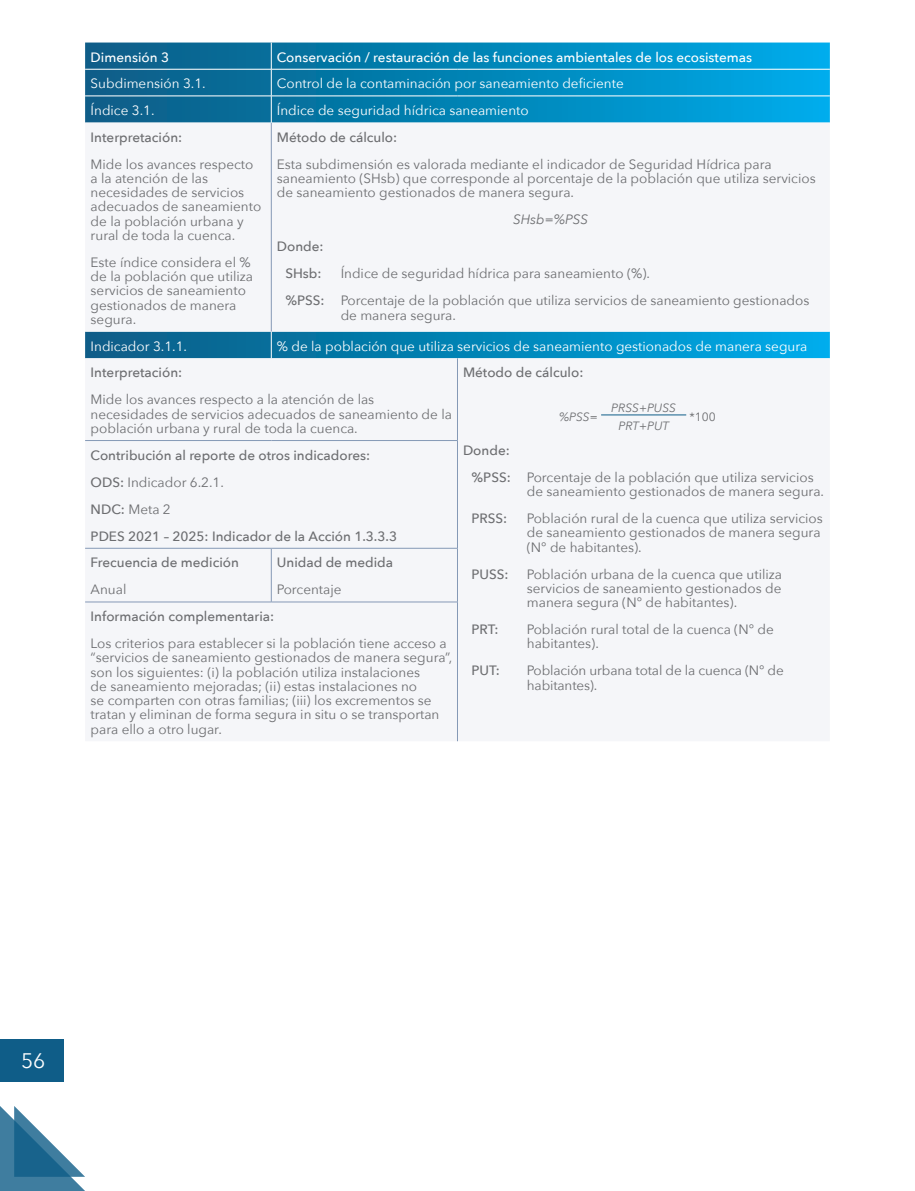
<style>
.page{position:relative;width:915px;height:1191px;background:#fff}
.page>*{position:absolute;margin:0;border:0;box-sizing:border-box;transform-origin:0 0}
.t1{font:21px "Avenir Next";color:#fff}
.t2{font:13.5px/14.2px "Avenir Next";color:#6c6d70}
.t3{font:500 13.5px/26.8px "Avenir Next";color:#6c6d70;text-align:center}
.t4{font:13.5px "Avenir Next";color:#fff}
.t5{font:500 13.5px "Avenir Next";color:#fff}
.t6{font:italic 13.5px "Avenir Next";color:#6c6d70}
.t7{font:italic 12px "Avenir Next";color:#6c6d70}
.t8{font:12px "Avenir Next";color:#6c6d70}
.s1{font-weight:500}
.s2{font-weight:400}
</style>
<div class="page">
<div style="left:0;top:1039px;width:64px;height:43px;background:#0f5d88"></div>
<svg style="left:0;top:1106px;width:85px;height:85px"></svg>
<svg style="left:85px;top:43px;width:744px;height:26px;background:#0584b6"></svg>
<svg style="left:85px;top:70px;width:744px;height:288px;background:#0785b6"></svg>
<div style="left:85px;top:123px;width:744px;height:209px;background:#f5f6f9"></div>
<div style="left:85px;top:358px;width:744px;height:383px;background:#f5f6f9"></div>
<hr style="left:271px;top:123px;width:1px;height:209px;background:#8599b6">
<hr style="left:457px;top:358px;width:1px;height:82px;background:#8599b6">
<hr style="left:85px;top:440px;width:186px;height:1px;background:#8599b6">
<hr style="left:271px;top:440px;width:186px;height:1px;background:#8599b6">
<hr style="left:457px;top:441px;width:1px;height:107px;background:#8599b6">
<hr style="left:85px;top:548px;width:186px;height:1px;background:#8599b6">
<hr style="left:271px;top:548px;width:186px;height:1px;background:#8599b6">
<hr style="left:271px;top:548px;width:1px;height:54px;background:#8599b6">
<hr style="left:457px;top:548px;width:1px;height:54px;background:#8599b6">
<hr style="left:85px;top:602px;width:186px;height:1px;background:#8599b6">
<hr style="left:271px;top:602px;width:186px;height:1px;background:#8599b6">
<hr style="left:457px;top:602px;width:1px;height:139px;background:#8599b6">
<hr style="left:85px;top:96px;width:186px;height:1px;background:#fff">
<hr style="left:271px;top:96px;width:186px;height:1px;background:#fff">
<svg style="left:271px;top:43px;width:1px;height:80px"></svg>
<hr style="left:457px;top:96px;width:372px;height:1px;background:#fff">
<svg style="left:271px;top:332px;width:1px;height:26px"></svg>
<hr style="left:601px;top:415px;width:85px;height:1px;background:#0f5d88">
<p class="t5" style="left:91px;top:45px;width:80px">Dimensión 3</p>
<p class="t5" style="left:277px;top:45px;width:476px">Conservación / restauración de las funciones ambientales de los ecosistemas</p>
<p class="t4" style="left:91px;top:72px;width:117px">Subdimensión 3.1.</p>
<p class="t4" style="left:277px;top:72px;width:348px">Control de la contaminación por saneamiento deficiente</p>
<p class="t4" style="left:91px;top:99px;width:65px">Índice 3.1.</p>
<p class="t4" style="left:277px;top:99px;width:253px">Índice de seguridad hídrica saneamiento</p>
<p class="t3" style="left:91px;top:123px;width:93px">Interpretación:</p>
<p class="t2" style="left:91px;top:156px;width:172px">Mide los avances respecto a la atención de las necesidades de servicios adecuados de saneamiento de la población urbana y rural de toda la cuenca.</p>
<p class="t2" style="left:91px;top:254px;width:164px">Este índice considera el % de la población que utiliza servicios de saneamiento gestionados de manera segura.</p>
<p class="t3" style="left:277px;top:123px;width:122px">Método de cálculo:</p>
<p class="t2" style="left:277px;top:156px;width:540px">Esta subdimensión es valorada mediante el indicador de Seguridad Hídrica para saneamiento (SHsb) que corresponde al porcentaje de la población que utiliza servicios de saneamiento gestionados de manera segura.</p>
<p class="t6" style="left:513px;top:208px;width:76px">SHsb=%PSS</p>
<p class="t3" style="left:277px;top:232px;width:48px">Donde:<br>SHsb:</p>
<p class="t2" style="left:285px;top:259px;width:525px;line-height:27px;text-indent:55px">Índice de seguridad hídrica para saneamiento (%).<br><span class="s1">%PSS:</span> Porcentaje de la población que utiliza servicios de saneamiento gestionados</p>
<p class="t2" style="left:340px;top:307px;width:117px">de manera segura.</p>
<p class="t4" style="left:91px;top:334px;width:98px">Indicador 3.1.1.</p>
<p class="t4" style="left:277px;top:334px;width:531px">% de la población que utiliza servicios de saneamiento gestionados de manera segura</p>
<p class="t3" style="left:91px;top:359px;width:93px">Interpretación:</p>
<p class="t2" style="left:91px;top:392px;width:362px">Mide los avances respecto a la atención de las necesidades de servicios adecuados de saneamiento de la población urbana y rural de toda la cuenca.</p>
<p class="t3" style="left:463px;top:359px;width:122px">Método de cálculo:</p>
<p class="t7" style="left:559px;top:406px;width:40px">%PSS=</p>
<p class="t7" style="left:611px;top:397px;width:66px">PRSS+PUSS</p>
<p class="t8" style="left:689px;top:406px;width:28px">*100</p>
<p class="t7" style="left:618px;top:416px;width:52px">PRT+PUT</p>
<p class="t2" style="left:471px;top:436px;width:343px;line-height:27px;text-indent:-9px"><span class="s1">Donde:<br>%PSS:</span> Porcentaje de la población que utiliza servicios</p>
<p class="t2" style="left:526px;top:483px;width:298px">de saneamiento gestionados de manera segura.</p>
<p class="t3" style="left:471px;top:504px;width:37px">PRSS:</p>
<p class="t2" style="left:526px;top:510px;width:297px">Población rural de la cuenca que utiliza servicios de saneamiento gestionados de manera segura (N° de habitantes).</p>
<p class="t3" style="left:471px;top:560px;width:39px">PUSS:</p>
<p class="t2" style="left:526px;top:566px;width:256px;text-align:justify">Población urbana de la cuenca que utiliza servicios de saneamiento gestionados de manera segura (N° de habitantes).</p>
<p class="t3" style="left:471px;top:615px;width:28px">PRT:</p>
<p class="t2" style="left:526px;top:621px;width:248px">Población rural total de la cuenca (N° de habitantes).</p>
<p class="t3" style="left:471px;top:657px;width:30px">PUT:</p>
<p class="t2" style="left:526px;top:663px;width:258px">Población urbana total de la cuenca (N° de habitantes).</p>
<p class="t3" style="left:91px;top:441px;width:308px;text-align:left">Contribución al reporte de otros indicadores:<br>ODS: <span class="s2">Indicador 6.2.1.<br></span>NDC: <span class="s2">Meta 2<br></span>PDES 2021 – 2025: Indicador de la Acción 1.3.3.3<br>Frecuencia de medición</p>
<p class="t2" style="left:91px;top:582px;width:37px">Anual</p>
<p class="t3" style="left:277px;top:549px;width:118px">Unidad de medida</p>
<p class="t2" style="left:277px;top:582px;width:66px">Porcentaje</p>
<p class="t3" style="left:91px;top:602px;width:185px">Información complementaria:</p>
<p class="t2" style="left:91px;top:635px;width:363px">Los criterios para establecer si la población tiene acceso a “servicios de saneamiento gestionados de manera segura”, son los siguientes: (i) la población utiliza instalaciones<br>de saneamiento mejoradas; (ii) estas instalaciones no<br>se comparten con otras familias; (iii) los excrementos se tratan y eliminan de forma segura in situ o se transportan para ello a otro lugar.</p>
<h1 class="t1" style="left:21px;top:1043px;width:25px">56</h1>
</div>
